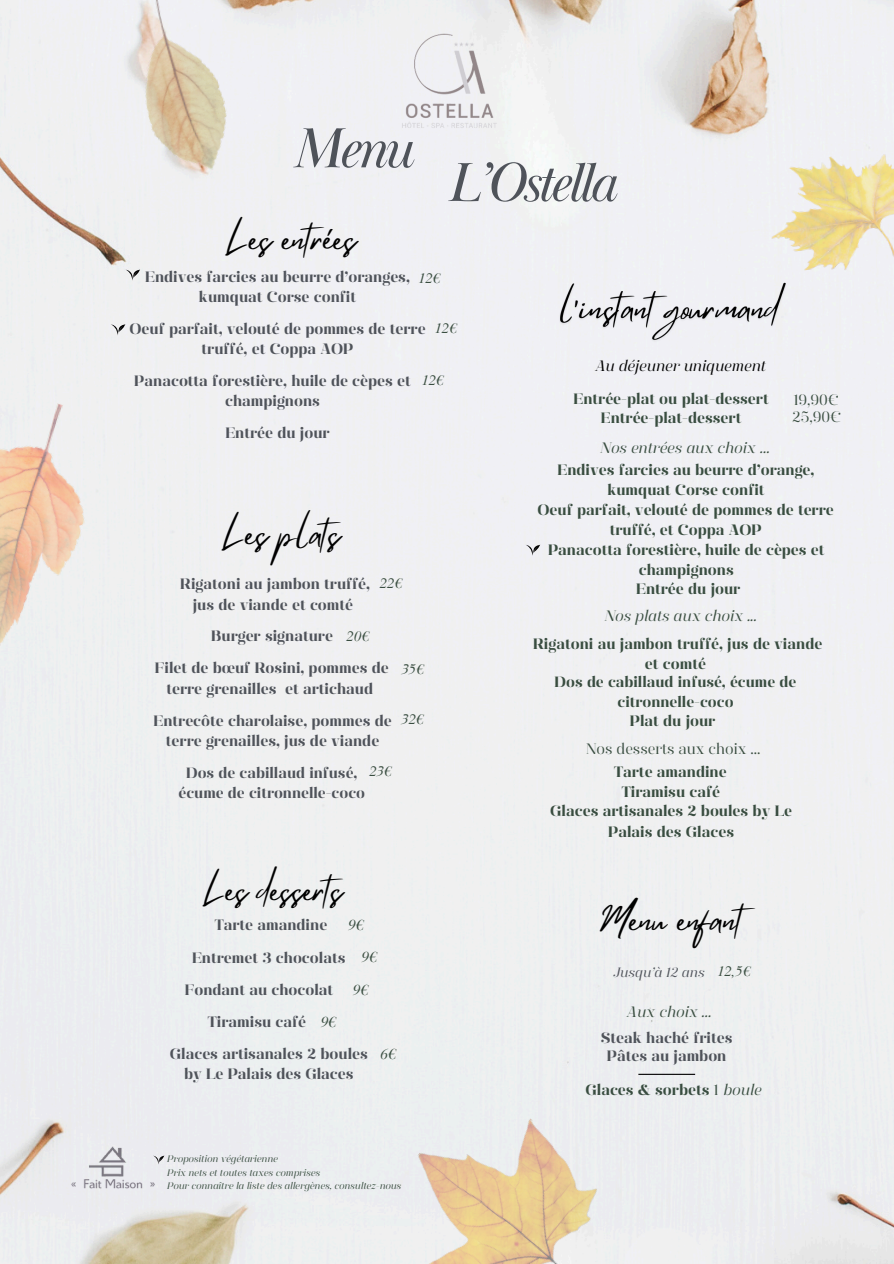
<style>
.page{position:relative;width:894px;height:1264px;background:#fff}
.page>*{position:absolute;margin:0;border:0;box-sizing:border-box;transform-origin:0 0}
.t1{font:italic 58.35px "Baskerville Display PT";color:#4f535a}
.t2{font:italic 56.85px "Baskerville Display PT";letter-spacing:-.065em;color:#4f535a}
.t3{font:33.9px "Mistrully";color:#000}
.t4{font:33px "Mistrully";color:#000}
.t5{font:15px/20.2px "Manison 700";color:#4f535a;text-align:center}
.t6{font:15px/20.2px "Manison 700";color:#394d40;text-align:center}
.t7{font:15px "Manison 400 It";color:#394d40}
.t8{font:15px "Manison 400";color:#394d40}
.t9{font:15px "Manison 400 It";color:#000}
.t10{font:italic 15px "Baskerville Display PT";color:#394d40}
.t11{font:14.85px/20.2px "Manison 700";color:#4f535a;text-align:center}
.t12{font:14.85px/20.2px "Manison 700";color:#394d40;text-align:center}
.t13{font:italic 14.25px "Baskerville Display PT";color:#394d40}
.t14{font:13.5px "Manison 400 It";color:#4f535a}
.t15{font:9.45px "Manison 400 It";color:#394d40}
.s1{font-family:"Manison 400"}
.s2{font-family:"Manison 400 It"}
</style>
<div class="page">
<div style="left:0;top:0;width:893px;height:1263px;background:#f0f0f0"></div>
<img style="left:66px;top:1144px;width:91px;height:47px">
<svg style="left:153px;top:1155px;width:11px;height:9px"></svg>
<img style="left:555px;top:279px;width:235px;height:66px">
<img style="left:0;top:380px;width:113px;height:286px">
<svg style="left:111px;top:324px;width:14px;height:11px"></svg>
<hr style="left:638px;top:1073px;width:57px;height:1px;background:#000">
<img style="left:114px;top:0;width:125px;height:181px">
<img style="left:362px;top:1077px;width:298px;height:186px">
<img style="left:761px;top:144px;width:132px;height:165px">
<svg style="left:525px;top:545px;width:15px;height:11px"></svg>
<img style="left:361px;top:17px;width:171px;height:132px">
<svg style="left:125px;top:270px;width:15px;height:11px"></svg>
<h4 class="t1" style="left:292px;top:113px;width:122px">Menu</h4>
<h1 class="t3" style="left:226px;top:211px;width:131px">Les entrées</h1>
<h4 class="t2" style="left:447px;top:148px;width:170px">L’Ostella</h4>
<h3 class="t5" style="left:145px;top:266px;width:266px">Endives farcies au beurre d’oranges, kumquat Corse confit</h3>
<p class="t5" style="left:129px;top:318px;width:297px">Oeuf parfait, velouté de pommes de terre truffé, et Coppa AOP</p>
<p class="t5" style="left:134px;top:370px;width:278px">Panacotta forestière, huile de cèpes et champignons</p>
<h3 class="t13" style="left:417px;top:270px;width:23px">12€</h3>
<h3 class="t13" style="left:434px;top:319px;width:23px">12€</h3>
<h4 class="t13" style="left:421px;top:372px;width:23px">12€</h4>
<h3 class="t5" style="left:225px;top:423px;width:106px">Entrée du jour</h3>
<h3 class="t3" style="left:223px;top:506px;width:125px">Les plats</h3>
<h3 class="t5" style="left:180px;top:574px;width:191px">Rigatoni au jambon truffé, jus de viande et comté</h3>
<h3 class="t5" style="left:211px;top:626px;width:123px">Burger signature</h3>
<p class="t13" style="left:345px;top:628px;width:25px">20€</p>
<h3 class="t13" style="left:378px;top:575px;width:24px">22€</h3>
<h2 class="t5" style="left:155px;top:658px;width:235px">Filet de bœuf Rosini, pommes de terre grenailles et artichaud</h2>
<h4 class="t5" style="left:153px;top:710px;width:239px">Entrecôte charolaise, pommes de terre grenailles, jus de viande</h4>
<h3 class="t13" style="left:368px;top:763px;width:24px">23€</h3>
<h4 class="t11" style="left:178px;top:762px;width:188px">Dos de cabillaud infusé, écume de citronnelle-coco</h4>
<h2 class="t13" style="left:400px;top:660px;width:24px">35€</h2>
<h3 class="t13" style="left:400px;top:711px;width:24px">32€</h3>
<h3 class="t4" style="left:204px;top:863px;width:146px">Les desserts</h3>
<h4 class="t5" style="left:215px;top:915px;width:114px">Tarte amandine</h4>
<h3 class="t5" style="left:192px;top:948px;width:155px">Entremet 3 chocolats</h3>
<h4 class="t10" style="left:347px;top:916px;width:18px">9€</h4>
<h2 class="t10" style="left:360px;top:948px;width:18px">9€</h2>
<h3 class="t10" style="left:351px;top:981px;width:18px">9€</h3>
<h3 class="t5" style="left:185px;top:979px;width:150px">Fondant au chocolat</h3>
<h4 class="t5" style="left:208px;top:1011px;width:100px">Tiramisu café</h4>
<h4 class="t10" style="left:319px;top:1013px;width:18px">9€</h4>
<h4 class="t5" style="left:170px;top:1043px;width:199px">Glaces artisanales 2 boules by Le Palais des Glaces</h4>
<h3 class="t10" style="left:379px;top:1044px;width:18px">6€</h3>
<h2 class="t15" style="left:167px;top:1153px;width:112px">Proposition végétarienne</h2>
<p class="t15" style="left:167px;top:1166px;width:154px">Prix nets et toutes taxes comprises</p>
<p class="t15" style="left:167px;top:1180px;width:235px">Pour connaître la liste des allergènes, consultez-nous</p>
<h3 class="t9" style="left:594px;top:357px;width:172px">Au déjeuner uniquement</h3>
<h3 class="t6" style="left:573px;top:388px;width:196px">Entrée-plat ou plat-dessert</h3>
<h4 class="t8" style="left:793px;top:390px;width:47px">19,90€</h4>
<p class="t6" style="left:600px;top:407px;width:142px">Entrée-plat-dessert</p>
<h4 class="t8" style="left:792px;top:408px;width:50px">25,90€</h4>
<h4 class="t7" style="left:599px;top:439px;width:171px">Nos entrées aux choix ...</h4>
<p class="t6" style="left:557px;top:459px;width:258px">Endives farcies au beurre d’orange, kumquat Corse confit</p>
<h3 class="t6" style="left:537px;top:499px;width:297px">Oeuf parfait, velouté de pommes de terre truffé, et Coppa AOP</h3>
<h1 class="t6" style="left:548px;top:539px;width:278px">Panacotta forestière, huile de cèpes et champignons</h1>
<h3 class="t6" style="left:636px;top:579px;width:106px">Entrée du jour</h3>
<h3 class="t7" style="left:604px;top:607px;width:154px">Nos plats aux choix ...</h3>
<h4 class="t6" style="left:533px;top:633px;width:291px">Rigatoni au jambon truffé, jus de viande et comté</h4>
<h5 class="t12" style="left:554px;top:671px;width:243px">Dos de cabillaud infusé, écume de citronnelle-coco</h5>
<h3 class="t6" style="left:629px;top:711px;width:87px">Plat du jour</h3>
<h4 class="t8" style="left:586px;top:739px;width:176px">Nos desserts aux choix ...</h4>
<h4 class="t6" style="left:621px;top:781px;width:100px">Tiramisu café</h4>
<h4 class="t6" style="left:614px;top:762px;width:114px">Tarte amandine</h4>
<p class="t6" style="left:550px;top:801px;width:243px">Glaces artisanales 2 boules by Le<br>Palais des Glaces</p>
<h3 class="t3" style="left:601px;top:892px;width:161px">Menu enfant</h3>
<h3 class="t14" style="left:613px;top:964px;width:92px">Jusqu’à 12 ans</h3>
<h3 class="t13" style="left:716px;top:962px;width:35px">12,5€</h3>
<h4 class="t7" style="left:626px;top:1003px;width:86px">Aux choix ...</h4>
<h4 class="t5" style="left:600px;top:1027px;width:133px">Steak haché frites</h4>
<h3 class="t5" style="left:606px;top:1045px;width:121px">Pâtes au jambon</h3>
<p class="t6" style="left:585px;top:1079px;width:177px">Glaces &amp; sorbets <span class="s1">1</span> <span class="s2">boule</span></p>
</div>
